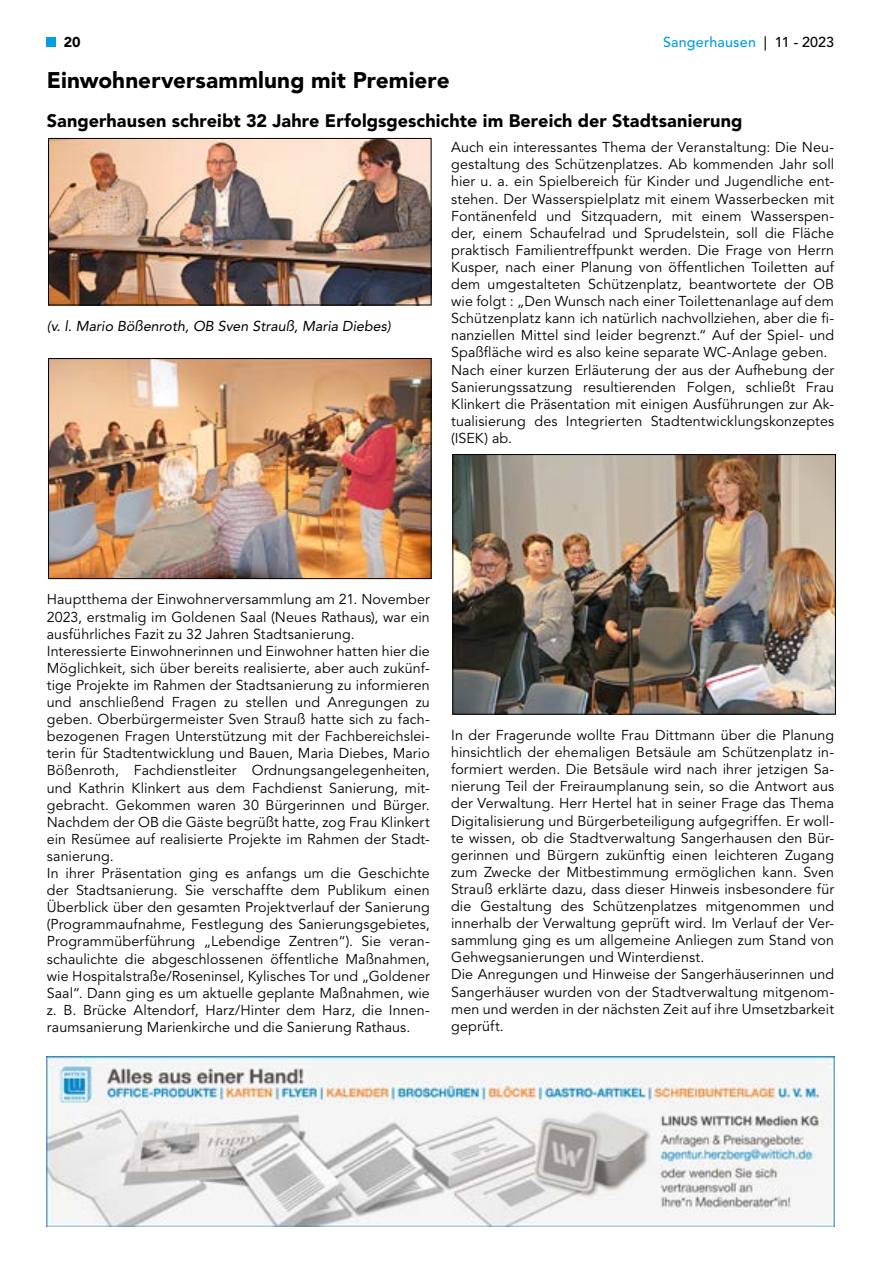
<style>
.page{position:relative;width:881px;height:1263px;background:#fff}
.page>*{position:absolute;margin:0;border:0;box-sizing:border-box;transform-origin:0 0}
.t1{font:900 22.5px "Avenir LT";letter-spacing:.005em;color:#000}
.t2{font:900 18px "Avenir LT";letter-spacing:.005em;color:#000}
.t3{font:14.25px/17.1px "Avenir LT";letter-spacing:.01em;color:#000}
.t4{font:italic 14.25px "Avenir LT";color:#000}
.t5{font:500 14.25px "Avenir LT";letter-spacing:.01em;color:#009fe3}
.t6{font:900 14.25px "Avenir LT";color:#000}
.s1{color:#000}
</style>
<div class="page">
<div style="left:47px;top:37px;width:9px;height:9px;background:#009fe3"></div>
<img style="left:50px;top:140px;width:379px;height:163px">
<div style="left:48px;top:138px;width:383px;height:167px;border:1px solid #000"></div>
<img style="left:50px;top:360px;width:379px;height:217px">
<div style="left:48px;top:358px;width:383px;height:221px;border:1px solid #000"></div>
<img style="left:454px;top:456px;width:379px;height:256px">
<div style="left:452px;top:454px;width:383px;height:260px;border:1px solid #000"></div>
<img style="left:47px;top:1057px;width:786px;height:170px">
<p class="t6" style="left:64px;top:34px;width:18px">20</p>
<p class="t5" style="left:662px;top:34px;width:172px">Sangerhausen <span class="s1">| 11 - 2023</span></p>
<h1 class="t1" style="left:47px;top:67px;width:404px">Einwohnerversammlung mit Premiere</h1>
<p class="t2" style="left:47px;top:109px;width:697px">Sangerhausen schreibt 32 Jahre Erfolgsgeschichte im Bereich der Stadtsanierung</p>
<p class="t4" style="left:47px;top:318px;width:345px">(v. l. Mario Bößenroth, OB Sven Strauß, Maria Diebes)</p>
<p class="t3" style="left:451px;top:139px;width:384px">Auch ein interessantes Thema der Veranstaltung: Die Neu&shy;gestaltung des Schützenplatzes. Ab kommenden Jahr soll hier u. a. ein Spielbereich für Kinder und Jugendliche ent&shy;stehen. Der Wasserspielplatz mit einem Wasserbecken mit Fontänenfeld und Sitzquadern, mit einem Wasserspen&shy;der, einem Schaufelrad und Sprudelstein, soll die Fläche praktisch Familientreffpunkt werden. Die Frage von Herrn Kusper, nach einer Planung von öffentlichen Toiletten auf dem umgestalteten Schützenplatz, beantwortete der OB wie folgt : „Den Wunsch nach einer Toilettenanlage auf dem Schützenplatz kann ich natürlich nachvollziehen, aber die fi&shy;nanziellen Mittel sind leider begrenzt.“ Auf der Spiel- und Spaßfläche wird es also keine separate WC-Anlage geben.<br>Nach einer kurzen Erläuterung der aus der Aufhebung der Sanierungssatzung resultierenden Folgen, schließt Frau Klinkert die Präsentation mit einigen Ausführungen zur Ak&shy;tualisierung des Integrierten Stadtentwicklungskonzeptes (ISEK) ab.</p>
<p class="t3" style="left:47px;top:591px;width:384px">Hauptthema der Einwohnerversammlung am 21. November 2023, erstmalig im Goldenen Saal (Neues Rathaus), war ein ausführliches Fazit zu 32 Jahren Stadtsanierung.<br>Interessierte Einwohnerinnen und Einwohner hatten hier die Möglichkeit, sich über bereits realisierte, aber auch zukünf&shy;tige Projekte im Rahmen der Stadtsanierung zu informieren und anschließend Fragen zu stellen und Anregungen zu geben. Oberbürgermeister Sven Strauß hatte sich zu fach&shy;bezogenen Fragen Unterstützung mit der Fachbereichslei&shy;terin für Stadtentwicklung und Bauen, Maria Diebes, Mario Bößenroth, Fachdienstleiter Ordnungsangelegenheiten, und Kathrin Klinkert aus dem Fachdienst Sanierung, mit&shy;gebracht. Gekommen waren 30 Bürgerinnen und Bürger.<br>Nachdem der OB die Gäste begrüßt hatte, zog Frau Klinkert ein Resümee auf realisierte Projekte im Rahmen der Stadt&shy;sanierung.<br>In ihrer Präsentation ging es anfangs um die Geschichte der Stadtsanierung. Sie verschaffte dem Publikum einen Überblick über den gesamten Projektverlauf der Sanierung (Programmaufnahme, Festlegung des Sanierungsgebietes, Programmüberführung „Lebendige Zentren“). Sie veran&shy;schaulichte die abgeschlossenen öffentliche Maßnahmen, wie Hospitalstraße/Roseninsel, Kylisches Tor und „Goldener Saal“. Dann ging es um aktuelle geplante Maßnahmen, wie z. B. Brücke Altendorf, Harz/Hinter dem Harz, die Innen&shy;raumsanierung Marienkirche und die Sanierung Rathaus.</p>
<p class="t3" style="left:451px;top:727px;width:384px">In der Fragerunde wollte Frau Dittmann über die Planung hinsichtlich der ehemaligen Betsäule am Schützenplatz in&shy;formiert werden. Die Betsäule wird nach ihrer jetzigen Sa&shy;nierung Teil der Freiraumplanung sein, so die Antwort aus der Verwaltung. Herr Hertel hat in seiner Frage das Thema Digitalisierung und Bürgerbeteiligung aufgegriffen. Er woll&shy;te wissen, ob die Stadtverwaltung Sangerhausen den Bür&shy;gerinnen und Bürgern zukünftig einen leichteren Zugang zum Zwecke der Mitbestimmung ermöglichen kann. Sven Strauß erklärte dazu, dass dieser Hinweis insbesondere für die Gestaltung des Schützenplatzes mitgenommen und innerhalb der Verwaltung geprüft wird. Im Verlauf der Ver&shy;sammlung ging es um allgemeine Anliegen zum Stand von Gehwegsanierungen und Winterdienst.<br>Die Anregungen und Hinweise der Sangerhäuserinnen und Sangerhäuser wurden von der Stadtverwaltung mitgenom&shy;men und werden in der nächsten Zeit auf ihre Umsetzbarkeit geprüft.</p>
</div>
